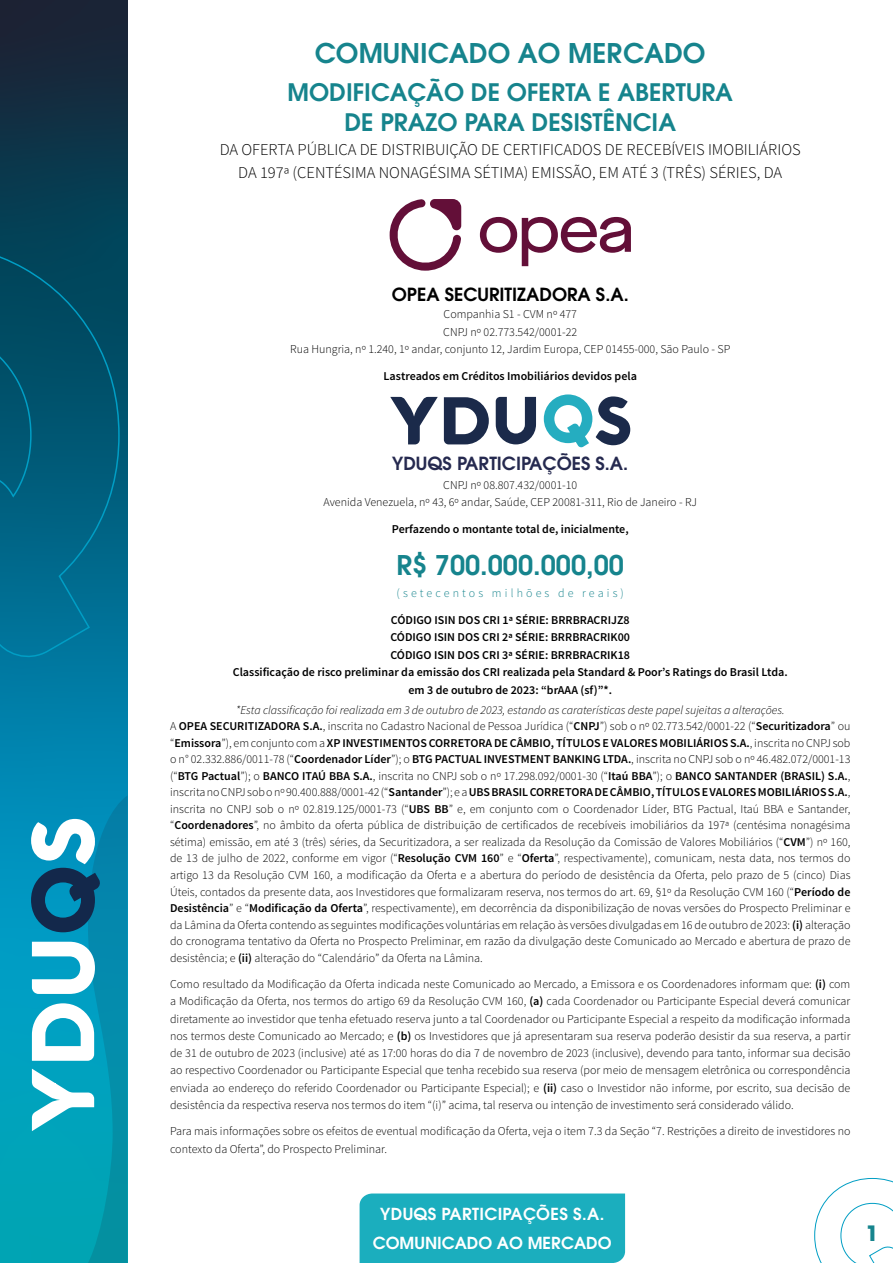
<style>
.page{position:relative;width:893px;height:1263px;background:#fff}
.page>*{position:absolute;margin:0;border:0;box-sizing:border-box;transform-origin:0 0}
.t1{font:600 27px "ITC Avant Garde Pro";color:#16848d}
.t2{font:600 24px/29.5px "ITC Avant Garde Pro";color:#16848d;text-align:center}
.t3{font:700 21px "ITC Avant Garde Pro";color:#16848d}
.t4{font:600 18px "ITC Avant Garde Pro";color:#000}
.t5{font:600 18px "ITC Avant Garde Pro";color:#25294f}
.t6{font:300 16.5px/23.9px "Source Sans Pro";color:#000;text-align:center}
.t7{font:600 16.5px/28.8px "ITC Avant Garde Pro";color:#fff;text-align:center}
.t8{font:300 12px/16.5px "Source Sans Pro";color:#000;text-align:center}
.t9{font:600 12px/17.5px "Source Sans Pro";color:#000;text-align:center}
.t10{font:300 12px "Source Sans Pro";letter-spacing:.26em;color:#16848d}
.s1{font-style:italic}
.s2{font-weight:600}
</style>
<div class="page">
<div style="left:360px;top:1193px;width:265px;height:70px;background:#1baebe"></div>
<svg style="left:0;top:0;width:128px;height:1263px"></svg>
<svg style="left:0;top:242px;width:120px;height:420px"></svg>
<svg style="left:31px;top:795px;width:97px;height:468px"></svg>
<svg style="left:814px;top:1178px;width:79px;height:85px"></svg>
<svg style="left:480px;top:217px;width:151px;height:49px"></svg>
<svg style="left:390px;top:199px;width:71px;height:72px"></svg>
<svg style="left:390px;top:397px;width:48px;height:47px"></svg>
<svg style="left:444px;top:397px;width:45px;height:47px"></svg>
<svg style="left:496px;top:397px;width:40px;height:47px"></svg>
<svg style="left:544px;top:394px;width:86px;height:53px"></svg>
<h2 class="t1" style="left:315px;top:35px;width:392px">COMUNICADO AO MERCADO</h2>
<h2 class="t2" style="left:287px;top:77px;width:447px">MODIFICAÇÃO DE OFERTA E ABERTURA<br>DE PRAZO PARA DESISTÊNCIA</h2>
<h4 class="t6" style="left:220px;top:137px;width:582px">DA OFERTA PÚBLICA DE DISTRIBUIÇÃO DE CERTIFICADOS DE RECEBÍVEIS IMOBILIÁRIOS<br>DA 197ª (CENTÉSIMA NONAGÉSIMA SÉTIMA) EMISSÃO, EM ATÉ 3 (TRÊS) SÉRIES, DA</h4>
<h4 class="t4" style="left:392px;top:282px;width:238px">OPEA SECURITIZADORA S.A.</h4>
<p class="t8" style="left:290px;top:305px;width:442px;line-height:17.5px">Companhia S1 - CVM nº 477<br>CNPJ nº 02.773.542/0001-22<br>Rua Hungria, nº 1.240, 1º andar, conjunto 12, Jardim Europa, CEP 01455-000, São Paulo - SP</p>
<p class="t9" style="left:384px;top:367px;width:255px">Lastreados em Créditos Imobiliários devidos pela</p>
<h4 class="t5" style="left:392px;top:451px;width:238px">YDUQS PARTICIPAÇÕES S.A.</h4>
<p class="t8" style="left:323px;top:476px;width:375px;line-height:17.5px">CNPJ nº 08.807.432/0001-10<br>Avenida Venezuela, nº 43, 6º andar, Saúde, CEP 20081-311, Rio de Janeiro - RJ</p>
<p class="t9" style="left:392px;top:520px;width:238px">Perfazendo o montante total de, inicialmente,</p>
<h2 class="t1" style="left:397px;top:547px;width:229px">R$ 700.000.000,00</h2>
<p class="t10" style="left:397px;top:586px;width:229px">(setecentos milhões de reais)</p>
<p class="t9" style="left:233px;top:611px;width:556px">CÓDIGO ISIN DOS CRI 1ª SÉRIE: BRRBRACRIJZ8<br>CÓDIGO ISIN DOS CRI 2ª SÉRIE: BRRBRACRIK00<br>CÓDIGO ISIN DOS CRI 3ª SÉRIE: BRRBRACRIK18<br>Classificação de risco preliminar da emissão dos CRI realizada pela Standard &amp; Poor’s Ratings do Brasil Ltda. em 3 de outubro de 2023: “brAAA (sf)”*.</p>
<p class="t8" style="left:170px;top:701px;width:682px"><span class="s1">*Esta classificação foi realizada em 3 de outubro de 2023, estando as caraterísticas deste papel sujeitas a alterações.<br></span>A <span class="s2">OPEA SECURITIZADORA S.A.</span>, inscrita no Cadastro Nacional de Pessoa Jurídica (“<span class="s2">CNPJ</span>”) sob o nº 02.773.542/0001-22 (“<span class="s2">Securitizadora</span>” ou “<span class="s2">Emissora</span>”), em conjunto com a <span class="s2">XP INVESTIMENTOS CORRETORA DE CÂMBIO, TÍTULOS E VALORES MOBILIÁRIOS S.A.</span>, inscrita no CNPJ sob</p>
<p class="t8" style="left:170px;top:751px;width:682px;text-align:justify">o n° 02.332.886/0011-78 (“<span class="s2">Coordenador Líder</span>”); o <span class="s2">BTG PACTUAL INVESTMENT BANKING LTDA.</span>, inscrita no CNPJ sob o nº 46.482.072/0001-13 (“<span class="s2">BTG Pactual</span>”); o <span class="s2">BANCO ITAÚ BBA S.A.</span>, inscrita no CNPJ sob o nº 17.298.092/0001-30 (“<span class="s2">Itaú BBA</span>”); o <span class="s2">BANCO SANTANDER (BRASIL) S.A.</span>, inscrita no CNPJ sob o nº 90.400.888/0001-42 (“<span class="s2">Santander</span>”); e a <span class="s2">UBS BRASIL CORRETORA DE CÂMBIO, TÍTULOS E VALORES MOBILIÁRIOS S.A.</span>, inscrita no CNPJ sob o nº 02.819.125/0001-73 (“<span class="s2">UBS BB</span>” e, em conjunto com o Coordenador Líder, BTG Pactual, Itaú BBA e Santander, “<span class="s2">Coordenadores</span>”, no âmbito da oferta pública de distribuição de certificados de recebíveis imobiliários da 197ª (centésima nonagésima sétima) emissão, em até 3 (três) séries, da Securitizadora, a ser realizada da Resolução da Comissão de Valores Mobiliários (“<span class="s2">CVM</span>”) nº 160, de 13 de julho de 2022, conforme em vigor (“<span class="s2">Resolução CVM 160</span>” e “<span class="s2">Oferta</span>”, respectivamente), comunicam, nesta data, nos termos do artigo 13 da Resolução CVM 160, a modificação da Oferta e a abertura do período de desistência da Oferta, pelo prazo de 5 (cinco) Dias Úteis, contados da presente data, aos Investidores que formalizaram reserva, nos termos do art. 69, §1º da Resolução CVM 160 (“<span class="s2">Período de Desistência</span>” e “<span class="s2">Modificação da Oferta</span>”, respectivamente), em decorrência da disponibilização de novas versões do Prospecto Preliminar e da Lâmina da Oferta contendo as seguintes modificações voluntárias em relação às versões divulgadas em 16 de outubro de 2023: <span class="s2">(i)</span> alteração do cronograma tentativo da Oferta no Prospecto Preliminar, em razão da divulgação deste Comunicado ao Mercado e abertura de prazo de desistência; e <span class="s2">(ii)</span> alteração do “Calendário” da Oferta na Lâmina.</p>
<p class="t8" style="left:170px;top:975px;width:682px;line-height:17.2px;text-align:justify">Como resultado da Modificação da Oferta indicada neste Comunicado ao Mercado, a Emissora e os Coordenadores informam que: <span class="s2">(i)</span> com a Modificação da Oferta, nos termos do artigo 69 da Resolução CVM 160, <span class="s2">(a)</span> cada Coordenador ou Participante Especial deverá comunicar diretamente ao investidor que tenha efetuado reserva junto a tal Coordenador ou Participante Especial a respeito da modificação informada nos termos deste Comunicado ao Mercado; e <span class="s2">(b)</span> os Investidores que já apresentaram sua reserva poderão desistir da sua reserva, a partir de 31 de outubro de 2023 (inclusive) até as 17:00 horas do dia 7 de novembro de 2023 (inclusive), devendo para tanto, informar sua decisão ao respectivo Coordenador ou Participante Especial que tenha recebido sua reserva (por meio de mensagem eletrônica ou correspondência enviada ao endereço do referido Coordenador ou Participante Especial); e <span class="s2">(ii)</span> caso o Investidor não informe, por escrito, sua decisão de desistência da respectiva reserva nos termos do item “(i)” acima, tal reserva ou intenção de investimento será considerado válido.</p>
<p class="t8" style="left:170px;top:1123px;width:682px;line-height:17.2px;text-align:left">Para mais informações sobre os efeitos de eventual modificação da Oferta, veja o item 7.3 da Seção “7. Restrições a direito de investidores no contexto da Oferta”, do Prospecto Preliminar.</p>
<h3 class="t7" style="left:373px;top:1199px;width:240px">YDUQS PARTICIPAÇÕES S.A.<br>COMUNICADO AO MERCADO</h3>
<h3 class="t3" style="left:866px;top:1219px;width:14px">1</h3>
</div>
